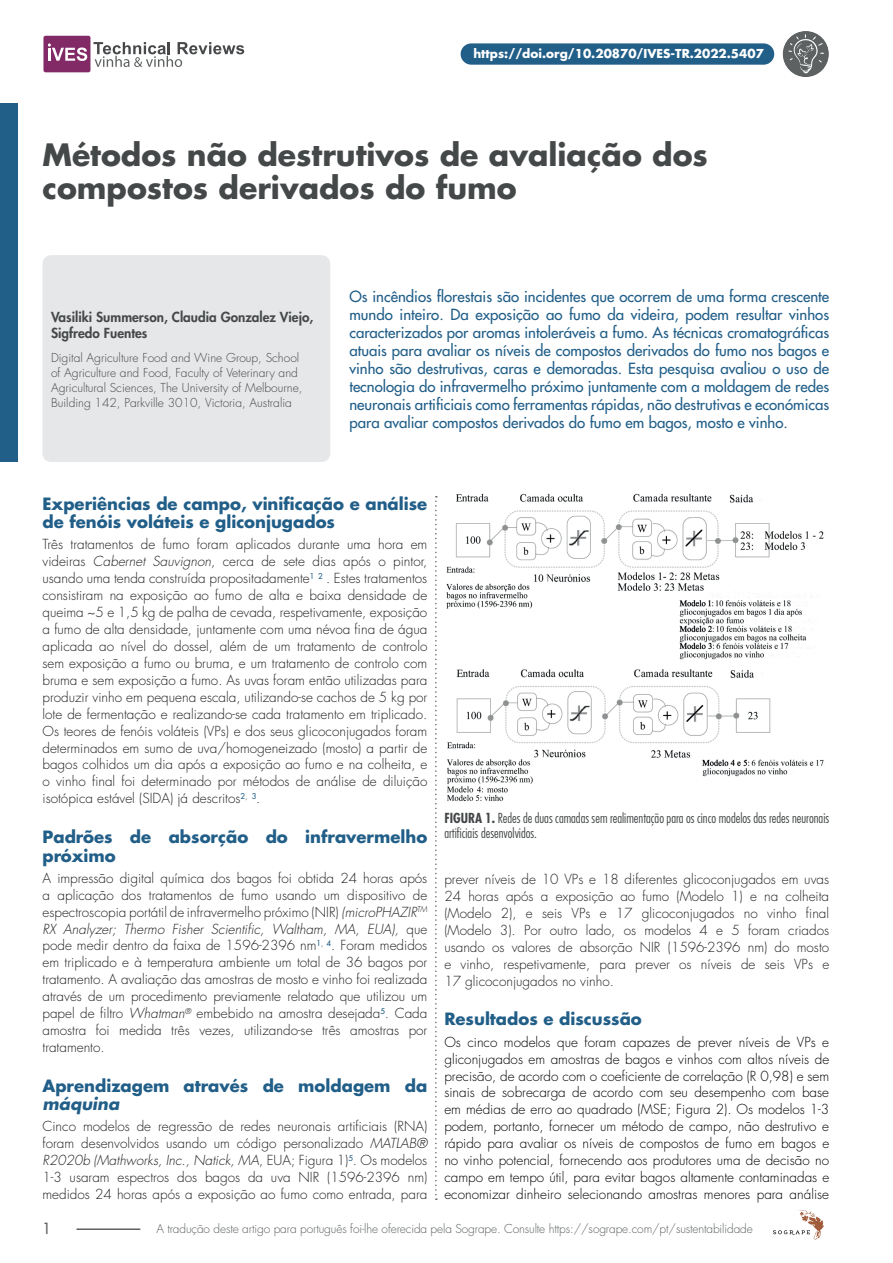
<style>
.page{position:relative;width:893px;height:1263px;background:#fff}
.page>*{position:absolute;margin:0;border:0;box-sizing:border-box;transform-origin:0 0}
.TITRE_article{font:700 30px/33px "Futura Std";color:#454849}
.titre_partie_other_t{font:700 16.5px/18.5px "Futura Std";color:#215e88}
.abstract_othertopics{font:500 15px/18px "Futura Std";color:#215e88;text-align:justify}
.numéro_de_page{font:500 15px "Futura Std";color:#5d6162}
.texte_courant{font:300 13.5px/17px "Futura Std";color:#231f20;text-align:justify}
.texte_courant-2{font:300 13.5px/17px "Futura Std";color:#000001;text-align:justify}
.figure_texte{font:300 condensed 13.5px/15px "Futura Std";color:#454849}
.auteurs_-_nom{font:800 13.5px/16.5px "Futura Std";color:#454849}
.auteur-affiliations{font:300 12px/15px "Futura Std";color:#454849}
.bas_de_page_gauche{font:300 12px "Futura Std";letter-spacing:-.01em;color:#5d6162}
.DOI{font:700 12px "Futura Std";color:#fff}
.s1{font-style:italic}
.s2{font-weight:700}
</style>
<div class="page">
<div style="left:0;top:104px;width:18px;height:358px;background:#215e88"></div>
<div style="left:43px;top:255px;width:287px;height:207px;background:#e6e7e9;border-radius:9px"></div>
<svg style="left:435px;top:496px;width:2px;height:704px"></svg>
<img style="left:446px;top:493px;width:378px;height:309px">
<hr style="left:77px;top:1228px;width:63px;height:2px;background:#5d6162">
<svg style="left:773px;top:1210px;width:51px;height:30px"></svg>
<svg style="left:93px;top:42px;width:151px;height:25px"></svg>
<div style="left:43px;top:36px;width:47px;height:36px;background:#812a66;border-radius:2px"></div>
<svg style="left:48px;top:43px;width:39px;height:18px"></svg>
<div style="left:783px;top:31px;width:46px;height:46px;background:#5d6162;border-radius:50%"></div>
<svg style="left:788px;top:34px;width:36px;height:39px"></svg>
<div style="left:461px;top:43px;width:313px;height:22px;background:#215e88;border-radius:11px"></div>
<p class="DOI" style="left:473px;top:46px;width:292px">https://doi.org/10.20870/IVES-TR.2022.5407</p>
<p class="TITRE_article" style="left:43px;top:138px;width:667px">Métodos não destrutivos de avaliação dos compostos derivados do fumo</p>
<p class="auteurs_-_nom" style="left:51px;top:308px;width:264px">Vasiliki Summerson, Claudia Gonzalez Viejo,<br>Sigfredo Fuentes</p>
<p class="auteur-affiliations" style="left:51px;top:350px;width:253px">Digital Agriculture Food and Wine Group, School of Agriculture and Food, Faculty of Veterinary and Agricultural Sciences, The University of Melbourne, Building 142, Parkville 3010, Victoria, Australia</p>
<p class="abstract_othertopics" style="left:349px;top:287px;width:481px">Os incêndios florestais são incidentes que ocorrem de uma forma crescente mundo inteiro. Da exposição ao fumo da videira, podem resultar vinhos caracterizados por aromas intoleráveis a fumo. As técnicas cromatográficas atuais para avaliar os níveis de compostos derivados do fumo nos bagos e vinho são destrutivas, caras e demoradas. Esta pesquisa avaliou o uso de tecnologia do infravermelho próximo juntamente com a moldagem de redes neuronais artificiais como ferramentas rápidas, não destrutivas e económicas para avaliar compostos derivados do fumo em bagos, mosto e vinho.</p>
<p class="titre_partie_other_t" style="left:43px;top:494px;width:386px">Experiências de campo, vinificação e análise de fenóis voláteis e gliconjugados</p>
<p class="texte_courant" style="left:43px;top:536px;width:386px">Três tratamentos de fumo foram aplicados durante uma hora em videiras <span class="s1">Cabernet Sauvignon</span>, cerca de sete dias após o pintor, usando uma tenda construída propositadamente<sup>1</sup> <sup>2</sup> . Estes tratamentos consistiram na exposição ao fumo de alta e baixa densidade de queima ~5 e 1,5 kg de palha de cevada, respetivamente, exposição a fumo de alta densidade, juntamente com uma névoa fina de água aplicada ao nível do dossel, além de um tratamento de controlo sem exposição a fumo ou bruma, e um tratamento de controlo com bruma e sem exposição a fumo. As uvas foram então utilizadas para produzir vinho em pequena escala, utilizando-se cachos de 5 kg por lote de fermentação e realizando-se cada tratamento em triplicado.<br>Os teores de fenóis voláteis (VPs) e dos seus glicoconjugados foram determinados em sumo de uva/homogeneizado (mosto) a partir de bagos colhidos um dia após a exposição ao fumo e na colheita, e o vinho final foi determinado por métodos de análise de diluição isotópica estável (SIDA) já descritos<sup>2</sup><sup>,</sup> <sup>3</sup>.</p>
<p class="titre_partie_other_t" style="left:43px;top:827px;width:386px">Padrões de absorção do infravermelho próximo</p>
<p class="texte_courant" style="left:43px;top:870px;width:386px">A impressão digital química dos bagos foi obtida 24 horas após a aplicação dos tratamentos de fumo usando um dispositivo de espectroscopia portátil de infravermelho próximo (NIR) <span class="s1">(microPHAZIR</span><sup>TM </sup><span class="s1">RX Analyzer; Thermo Fisher Scientific, Waltham, MA, EUA),</span> que pode medir dentro da faixa de 1596-2396 nm<sup>1</sup><sup>,</sup> <sup>4</sup>. Foram medidos em triplicado e à temperatura ambiente um total de 36 bagos por tratamento. A avaliação das amostras de mosto e vinho foi realizada através de um procedimento previamente relatado que utilizou um papel de filtro <span class="s1">Whatman</span><sup>®</sup> embebido na amostra desejada<sup>5</sup>. Cada amostra foi medida três vezes, utilizando-se três amostras por tratamento.</p>
<p class="titre_partie_other_t" style="left:43px;top:1076px;width:386px">Aprendizagem através de moldagem da <span class="s1">máquina</span></p>
<p class="texte_courant" style="left:43px;top:1118px;width:386px">Cinco modelos de regressão de redes neuronais artificiais (RNA) foram desenvolvidos usando um código personalizado <span class="s1">MATLAB® R2020b (Mathworks, Inc., Natick, MA</span>, EUA; Figura 1)<sup>5</sup>. Os modelos 1-3 usaram espectros dos bagos da uva NIR (1596-2396 nm) medidos 24 horas após a exposição ao fumo como entrada, para</p>
<p class="figure_texte" style="left:444px;top:811px;width:386px"><span class="s2">FIGURA 1.</span> Redes de duas camadas sem realimentação para os cinco modelos das redes neuronais artificiais desenvolvidos.</p>
<p class="texte_courant" style="left:444px;top:871px;width:386px">prever níveis de 10 VPs e 18 diferentes glicoconjugados em uvas 24 horas após a exposição ao fumo (Modelo 1) e na colheita (Modelo 2), e seis VPs e 17 glicoconjugados no vinho final (Modelo 3). Por outro lado, os modelos 4 e 5 foram criados usando os valores de absorção NIR (1596-2396 nm) do mosto e vinho, respetivamente, para prever os níveis de seis VPs e 17 glicoconjugados no vinho.</p>
<p class="titre_partie_other_t" style="left:444px;top:1010px;width:199px">Resultados e discussão</p>
<p class="texte_courant-2" style="left:444px;top:1033px;width:386px">Os cinco modelos que foram capazes de prever níveis de VPs e gliconjugados em amostras de bagos e vinhos com altos níveis de precisão, de acordo com o coeficiente de correlação (R 0,98) e sem sinais de sobrecarga de acordo com seu desempenho com base em médias de erro ao quadrado (MSE; Figura 2). Os modelos 1-3 podem, portanto, fornecer um método de campo, não destrutivo e rápido para avaliar os níveis de compostos de fumo em bagos e no vinho potencial, fornecendo aos produtores uma de decisão no campo em tempo útil, para evitar bagos altamente contaminadas e economizar dinheiro selecionando amostras menores para análise</p>
<p class="numéro_de_page" style="left:43px;top:1219px;width:10px">1</p>
<p class="bas_de_page_gauche" style="left:156px;top:1221px;width:598px">A tradução deste artigo para português foi-lhe oferecida pela Sogrape. Consulte https://sogrape.com/pt/sustentabilidade</p>
</div>
